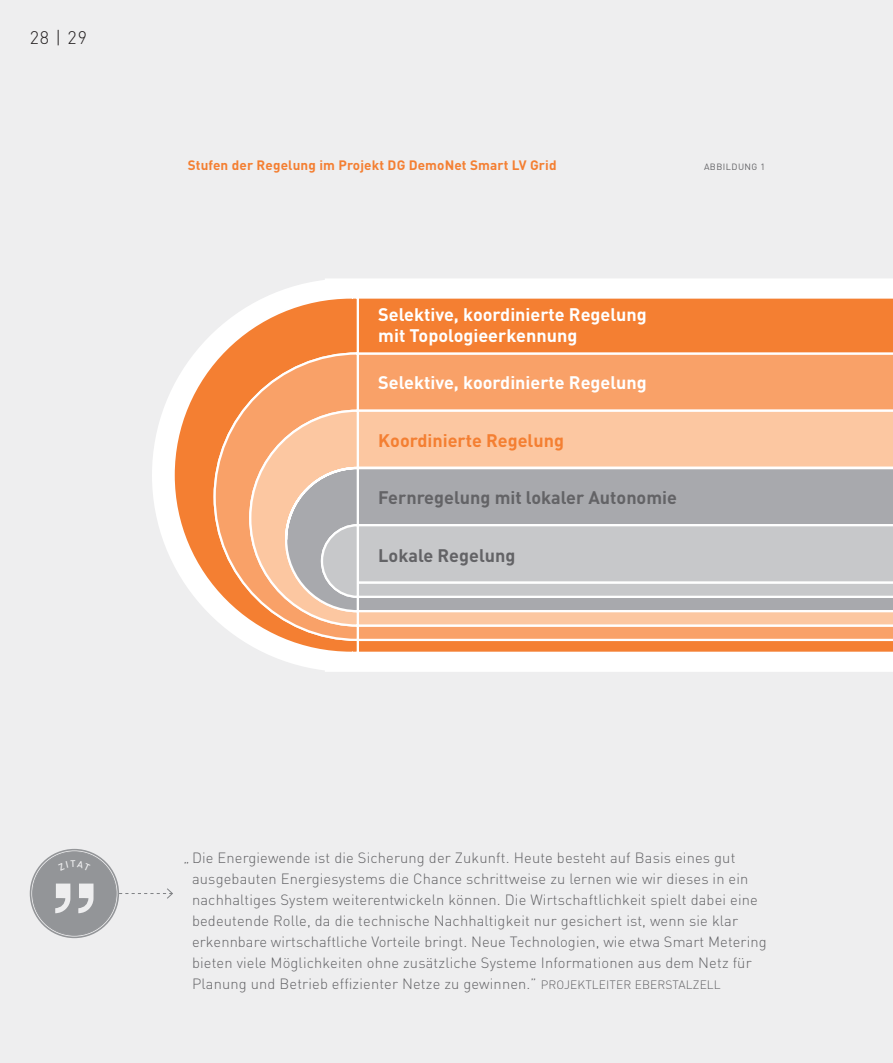
<style>
.page{position:relative;width:893px;height:1063px;background:#eeeeef}
.page>*{position:absolute;margin:0;border:0;box-sizing:border-box;transform-origin:0 0}
.Überschrift_1{font:700 18px "DIN";color:#fff}
.Überschrift_1-2{font:700 18px "DIN";color:#636366}
.Überschrift_1-3{font:700 18px "DIN";color:#f47f32}
.t1{font:300 18px "DIN";color:#231f20}
.Eingerückte_Zeile_im{font:300 14.7px/21px "DIN";letter-spacing:.01em;color:#636366}
.Überschrift_2{font:700 13.5px "DIN";letter-spacing:.01em;color:#f47f32}
.Abbildung_Nr{font:9px "DIN";letter-spacing:.05em;color:#636366}
.s1{font-size:12px}
</style>
<div class="page">
<svg style="left:152px;top:279px;width:741px;height:393px;fill:#fff"></svg>
<div style="left:33px;top:852px;width:83px;height:83px;background:#939598;border-radius:50%"></div>
<div style="left:30px;top:849px;width:89px;height:89px;border:2px solid #939598;border-radius:50%"></div>
<svg style="left:78px;top:884px;width:16px;height:29px"></svg>
<svg style="left:55px;top:884px;width:16px;height:29px"></svg>
<svg style="left:119px;top:888px;width:54px;height:11px"></svg>
<svg style="left:171px;top:295px;width:189px;height:360px"></svg>
<svg style="left:212px;top:351px;width:36px;height:291px;background:#f7a36c"></svg>
<svg style="left:248px;top:296px;width:645px;height:359px;background:#e2b292"></svg>
<p class="t1" style="left:30px;top:27px;width:59px">28 | 29</p>
<p class="Überschrift_2" style="left:188px;top:156px;width:370px">Stufen der Regelung im Projekt DG DemoNet Smart LV Grid</p>
<p class="Abbildung_Nr" style="left:704px;top:161px;width:63px">ABBILDUNG 1</p>
<p class="Überschrift_1" style="left:378px;top:303px;width:270px">Selektive, koordinierte Regelung</p>
<p class="Überschrift_1" style="left:378px;top:324px;width:201px">mit Topologieerkennung</p>
<p class="Überschrift_1" style="left:378px;top:371px;width:270px">Selektive, koordinierte Regelung</p>
<p class="Überschrift_1-3" style="left:378px;top:429px;width:187px">Koordinierte Regelung</p>
<p class="Überschrift_1-2" style="left:378px;top:486px;width:300px">Fernregelung mit lokaler Autonomie</p>
<p class="Überschrift_1-2" style="left:378px;top:544px;width:139px">Lokale Regelung</p>
<p class="Eingerückte_Zeile_im" style="left:192px;top:847px;width:576px;text-indent:-9px">„Die Energiewende ist die Sicherung der Zukunft. Heute besteht auf Basis eines gut ausgebauten Energiesystems die Chance schrittweise zu lernen wie wir dieses in ein nachhaltiges System weiterentwickeln können. Die Wirtschaftlichkeit spielt dabei eine bedeutende Rolle, da die technische Nachhaltigkeit nur gesichert ist, wenn sie klar erkennbare wirtschaftliche Vorteile bringt. Neue Technologien, wie etwa Smart Metering bieten viele Möglichkeiten ohne zusätzliche Systeme Informationen aus dem Netz für Planung und Betrieb effizienter Netze zu gewinnen.” <span class="s1">PROJEKTLEITER EBERSTALZELL</span></p>
</div>
